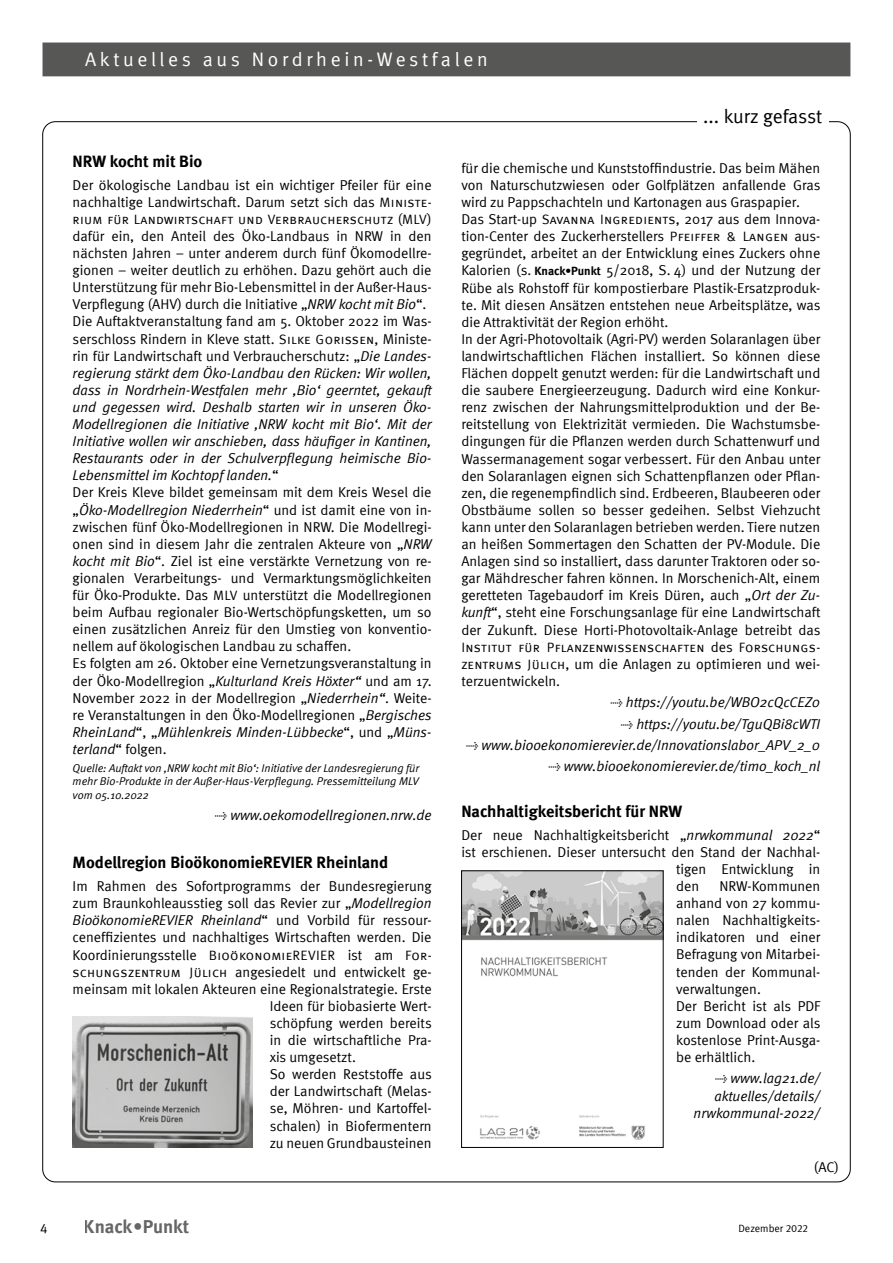
<style>
.page{position:relative;width:893px;height:1263px;background:#fff}
.page>*{position:absolute;margin:0;border:0;box-sizing:border-box;transform-origin:0 0}
.t1{font:19.5px "Meta Normal";letter-spacing:.19em;color:#fff}
.t2{font:19.5px "Meta Normal";letter-spacing:-.01em;color:#000}
.t3{font:700 18.75px "Meta";letter-spacing:-.005em;color:#000}
.t4{font:700 16.5px "Meta";color:#000}
.t5{font:14.25px/17.1px "Meta Normal";color:#000}
.t6{font:italic 14.25px/21.3px "Meta Normal";color:#000;text-align:right}
.t7{font:13.5px "Meta Normal Caps";letter-spacing:.02em;color:#000}
.t8{font:13.5px "Meta Normal Expert";color:#000}
.t9{font:italic 11.25px/13.5px "Meta Normal";color:#000;text-align:justify}
.t10{font:10.5px "Meta Normal";color:#000}
.s1{font-family:"Meta Normal Caps";font-size:13.5px}
.s2{font-family:"Meta Normal";font-size:14.25px}
.s3{font-style:italic}
.s4{font-family:"Meta Normal Expert";font-style:normal}
.s5{font-style:normal}
.s6{font-family:"Meta";font-weight:700;font-size:12px}
.s7{font-family:"Meta Normal Expert"}
</style>
<div class="page">
<div style="left:43px;top:43px;width:807px;height:33px;background:#575756"></div>
<img style="left:73px;top:1017px;width:180px;height:130px">
<img style="left:463px;top:872px;width:198px;height:268px">
<div style="left:461px;top:870px;width:202px;height:277px;border:1px solid #000"></div>
<h1 class="t1" style="left:85px;top:48px;width:404px">Aktuelles aus Nordrhein-Westfalen</h1>
<h1 class="t2" style="left:703px;top:105px;width:121px">... kurz gefasst</h1>
<p class="t4" style="left:73px;top:151px;width:131px">NRW kocht mit Bio</p>
<p class="t5" style="left:73px;top:176px;width:360px">Der ökologische Landbau ist ein wichtiger Pfeiler für eine nachhaltige Landwirtschaft. Darum setzt sich das <span class="s1">Ministe-</span></p>
<p class="t7" style="left:73px;top:211px;width:360px">rium für Landwirtschaft und Verbraucherschutz <span class="s2">(</span>MLV<span class="s2">)</span></p>
<p class="t5" style="left:73px;top:227px;width:361px">dafür ein, den Anteil des Öko-Landbaus in NRW in den nächsten Jahren – unter anderem durch fünf Ökomodellre&shy;gionen – weiter deutlich zu erhöhen. Dazu gehört auch die Unterstützung für mehr Bio-Lebensmittel in der Außer-Haus-Verpflegung (AHV) durch die Initiative „<span class="s3">NRW kocht mit Bio</span>“.<br>Die Auftaktveranstaltung fand am 5. Oktober 2022 im Was&shy;serschloss Rindern in Kleve statt. <span class="s1">Silke Gorißen</span>, Ministe&shy;rin für Landwirtschaft und Verbraucherschutz: „<span class="s3">Die Landes&shy;regierung stärkt dem Öko-Landbau den Rücken: Wir wollen, dass in Nordrhein-Westfalen mehr ‚Bio‘ geerntet, gekauft und gegessen wird. Deshalb starten wir in unseren Öko-Modellregionen die Initiative ‚NRW kocht mit Bio‘. Mit der Initiative wollen wir anschieben, dass häufiger in Kantinen, Restaurants oder in der Schulverpflegung heimische Bio-Lebensmittel im Kochtopf landen.</span>“<br>Der Kreis Kleve bildet gemeinsam mit dem Kreis Wesel die „<span class="s3">Öko-Modellregion Niederrhein</span>“ und ist damit eine von in&shy;zwischen fünf Öko-Modellregionen in NRW. Die Modellregi&shy;onen sind in diesem Jahr die zentralen Akteure von „<span class="s3">NRW kocht mit Bio</span>“. Ziel ist eine verstärkte Vernetzung von re&shy;gionalen Verarbeitungs- und Vermarktungsmöglichkeiten für Öko-Produkte. Das <span class="s1">MLV</span> unterstützt die Modellregionen beim Aufbau regionaler Bio-Wertschöpfungsketten, um so einen zusätzlichen Anreiz für den Umstieg von konventio&shy;nellem auf ökologischen Landbau zu schaffen.<br>Es folgten am 26. Oktober eine Vernetzungsveranstaltung in der Öko-Modellregion „<span class="s3">Kulturland Kreis Höxter“</span> und am 17.<br>November 2022 in der Modellregion „<span class="s3">Niederrhein“</span>. Weite&shy;re Veranstaltungen in den Öko-Modellregionen „<span class="s3">Bergisches RheinLand</span>“, „<span class="s3">Mühlenkreis Minden-Lübbecke</span>“, und „<span class="s3">Müns&shy;terland</span>“ folgen.</p>
<p class="t9" style="left:73px;top:761px;width:348px">Quelle: Auftakt von ‚NRW kocht mit Bio‘: Initiative der Landesregierung für mehr Bio-Produkte in der Außer-Haus-Verpflegung. Pressemitteilung MLV vom 05.10.2022</p>
<p class="t6" style="left:215px;top:804px;width:218px"><span class="s4">t</span> www.oekomodellregionen.nrw.de</p>
<p class="t4" style="left:73px;top:853px;width:317px">Modellregion BioökonomieREVIER Rheinland</p>
<p class="t5" style="left:73px;top:877px;width:360px">Im Rahmen des Sofortprogramms der Bundesregierung</p>
<p class="t5" style="left:73px;top:894px;width:360px">zum Braunkohleausstieg soll das Revier zur „<span class="s3">Modellregion</span></p>
<p class="t6" style="left:73px;top:909px;width:360px">BioökonomieREVIER Rheinland<span class="s5">“ und Vorbild für ressour-</span></p>
<p class="t5" style="left:73px;top:929px;width:360px">ceneffizientes und nachhaltiges Wirtschaften werden. Die</p>
<p class="t5" style="left:73px;top:946px;width:360px">Koordinierungsstelle <span class="s1">BioökonomieREVIER</span> ist am <span class="s1">For-</span></p>
<p class="t5" style="left:73px;top:963px;width:360px"><span class="s1">schungszentrum Jülich</span> angesiedelt und entwickelt ge-</p>
<p class="t5" style="left:73px;top:980px;width:360px">meinsam mit lokalen Akteuren eine Regionalstrategie. Erste</p>
<p class="t5" style="left:270px;top:997px;width:163px">Ideen für biobasierte Wert-</p>
<p class="t5" style="left:270px;top:1014px;width:164px">schöpfung werden bereits</p>
<p class="t5" style="left:270px;top:1031px;width:163px">in die wirtschaftliche Pra-</p>
<p class="t5" style="left:270px;top:1048px;width:88px">xis umgesetzt.</p>
<p class="t5" style="left:270px;top:1065px;width:164px">So werden Reststoffe aus</p>
<p class="t5" style="left:270px;top:1083px;width:163px">der Landwirtschaft (Melas-</p>
<p class="t5" style="left:270px;top:1100px;width:163px">se, Möhren- und Kartoffel-</p>
<p class="t5" style="left:270px;top:1117px;width:163px">schalen) in Biofermentern</p>
<p class="t5" style="left:270px;top:1134px;width:163px">zu neuen Grundbausteinen</p>
<p class="t5" style="left:461px;top:159px;width:361px">für die chemische und Kunststoffindustrie. Das beim Mähen von Naturschutzwiesen oder Golfplätzen anfallende Gras wird zu Pappschachteln und Kartonagen aus Graspapier.<br>Das Start-up <span class="s1">Savanna Ingredients</span>, 2017 aus dem Innova&shy;tion-Center des Zuckerherstellers <span class="s1">Pfeiffer &amp; Langen</span> aus&shy;gegründet, arbeitet an der Entwicklung eines Zuckers ohne Kalorien (s. <span class="s6">Knack•Punkt</span> 5/2018, S. 4) und der Nutzung der Rübe als Rohstoff für kompostierbare Plastik-Ersatzproduk&shy;te. Mit diesen Ansätzen entstehen neue Arbeitsplätze, was die Attraktivität der Region erhöht.<br>In der Agri-Photovoltaik (Agri-PV) werden Solaranlagen über landwirtschaftlichen Flächen installiert. So können diese Flächen doppelt genutzt werden: für die Landwirtschaft und die saubere Energieerzeugung. Dadurch wird eine Konkur&shy;renz zwischen der Nahrungsmittelproduktion und der Be&shy;reitstellung von Elektrizität vermieden. Die Wachstumsbe&shy;dingungen für die Pflanzen werden durch Schattenwurf und Wassermanagement sogar verbessert. Für den Anbau unter den Solaranlagen eignen sich Schattenpflanzen oder Pflan&shy;zen, die regenempfindlich sind. Erdbeeren, Blaubeeren oder Obstbäume sollen so besser gedeihen. Selbst Viehzucht kann unter den Solaranlagen betrieben werden. Tiere nutzen an heißen Sommertagen den Schatten der PV-Module. Die Anlagen sind so installiert, dass darunter Traktoren oder so&shy;gar Mähdrescher fahren können. In Morschenich-Alt, einem geretteten Tagebaudorf im Kreis Düren, auch „<span class="s3">Ort der Zu&shy;kunft</span>“, steht eine Forschungsanlage für eine Landwirtschaft der Zukunft. Diese Horti-Photovoltaik-Anlage betreibt das</p>
<p class="t7" style="left:461px;top:639px;width:360px">Institut für Pflanzenwissenschaften <span class="s2">des</span> Forschungs-</p>
<p class="t5" style="left:461px;top:655px;width:360px"><span class="s1">zentrums Jülich</span>, um die Anlagen zu optimieren und wei&shy;terzuentwickeln.</p>
<p class="t6" style="left:466px;top:691px;width:356px"><span class="s4">t</span> https://youtu.be/WBO2cQcCEZ0<br><span class="s4">t</span> https://youtu.be/TguQBi8cWTI<br><span class="s4">t</span> www.biooekonomierevier.de/Innovationslabor_APV_2_0 <span class="s4">t</span> www.biooekonomierevier.de/timo_koch_nl</p>
<p class="t4" style="left:461px;top:801px;width:222px">Nachhaltigkeitsbericht für NRW</p>
<p class="t5" style="left:461px;top:826px;width:360px">Der neue Nachhaltigkeitsbericht „<span class="s3">nrwkommunal 2022</span>“</p>
<p class="t5" style="left:461px;top:843px;width:360px">ist erschienen. Dieser untersucht den Stand der Nachhal-</p>
<p class="t5" style="left:676px;top:860px;width:146px">tigen Entwicklung in</p>
<p class="t5" style="left:676px;top:877px;width:25px">den</p>
<p class="t5" style="left:676px;top:877px;width:146px;text-indent:43px">NRW-Kommunen anhand von 27 kommu&shy;nalen Nachhaltigkeits&shy;indikatoren und einer<br>Befragung von Mitarbei&shy;tenden der Kommunal&shy;verwaltungen.<br>Der Bericht ist als PDF zum Download oder als kostenlose Print-Ausga&shy;be erhältlich.</p>
<p class="t6" style="left:694px;top:1070px;width:128px;line-height:17.1px"><span class="s4">t</span> www.lag21.de/ aktuelles/details/ nrwkommunal-2022/</p>
<p class="t5" style="left:814px;top:1158px;width:27px">(AC)</p>
<p class="t8" style="left:40px;top:1221px;width:9px">4</p>
<h2 class="t3" style="left:84px;top:1215px;width:107px">Knack • Punkt</h2>
<p class="t10" style="left:738px;top:1223px;width:71px">Dezember <span class="s7">2022</span></p>
</div>
